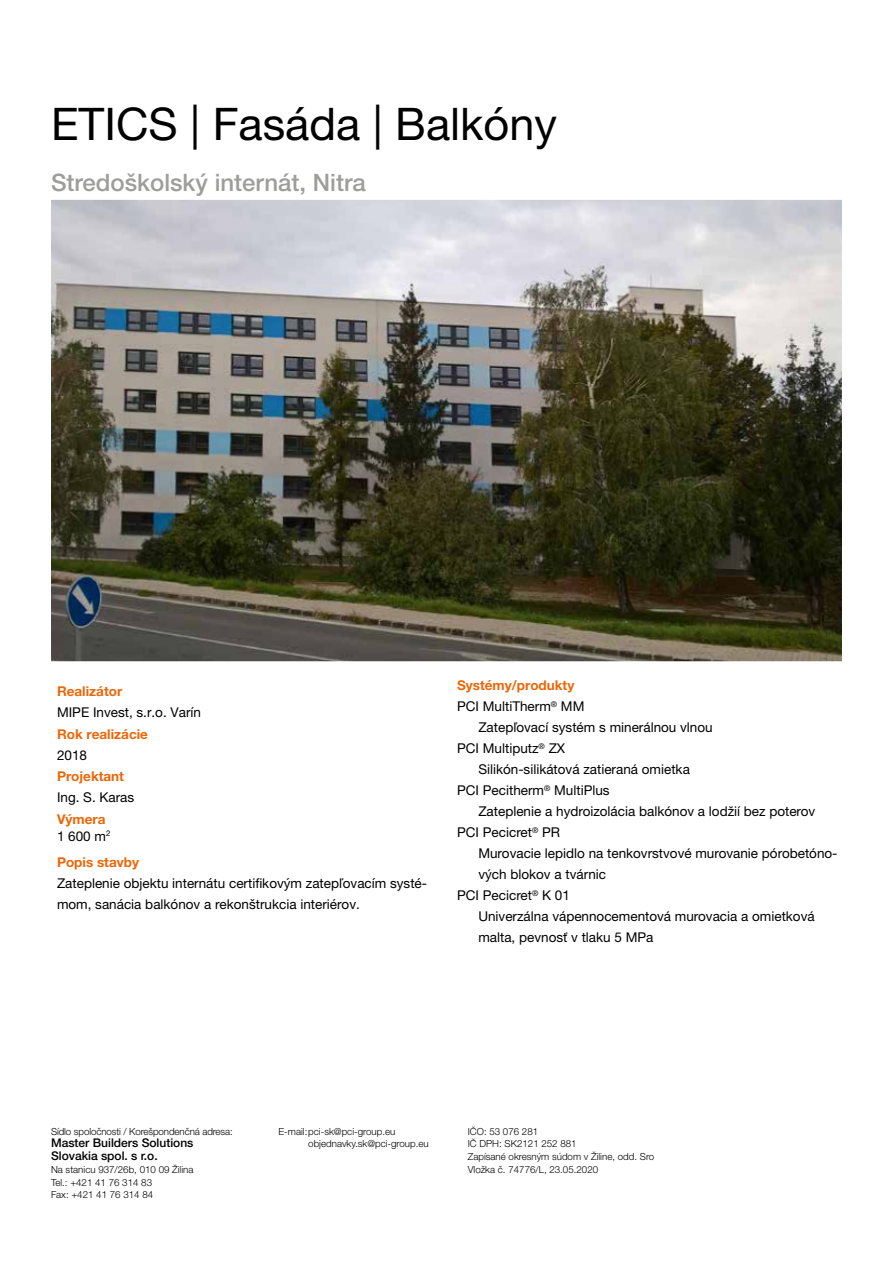
<style>
.page{position:relative;width:893px;height:1263px;background:#fff}
.page>*{position:absolute;margin:0;border:0;box-sizing:border-box;transform-origin:0 0}
.t1{font:45px "Helvetica Neue LT Pro";color:#000}
.t2{font:500 24px "Helvetica Neue LT Pro";color:#9d9d9c}
.t3{font:13.5px "Helvetica Neue CE";color:#000}
.t4{font:13.5px/21px "Helvetica Neue LT Pro";color:#000}
.t5{font:700 13.5px/16.5px "Helvetica Neue LT Pro";color:#ec6608}
.t6{font:500 12px/12.8px "Helvetica Neue CE";color:#000}
.t7{font:300 9.75px/12.8px "Helvetica Neue CE";color:#000}
.s1{font-weight:400;color:#000}
</style>
<div class="page">
<img style="left:51px;top:200px;width:791px;height:461px">
<h1 class="t1" style="left:51px;top:97px;width:507px">ETICS | Fasáda | Balkóny</h1>
<h2 class="t2" style="left:51px;top:168px;width:316px">Stredoškolský internát, Nitra</h2>
<p class="t5" style="left:57px;top:683px;width:67px">Realizátor</p>
<p class="t4" style="left:57px;top:701px;width:146px">MIPE Invest, s.r.o. Varín</p>
<p class="t5" style="left:57px;top:725px;width:92px">Rok realizácie</p>
<p class="t4" style="left:57px;top:744px;width:32px">2018</p>
<p class="t5" style="left:57px;top:768px;width:69px">Projektant</p>
<p class="t4" style="left:57px;top:787px;width:79px">Ing. S. Karas</p>
<p class="t5" style="left:57px;top:811px;width:55px">Výmera<br><span class="s1">1 600 m</span><sup>2</sup></p>
<p class="t5" style="left:57px;top:853px;width:84px">Popis stavby</p>
<p class="t4" style="left:57px;top:872px;width:372px">Zateplenie objektu internátu certifikovým zatepľovacím systé&shy;mom, sanácia balkónov a rekonštrukcia interiérov.</p>
<p class="t5" style="left:457px;top:677px;width:119px">Systémy/produkty</p>
<p class="t3" style="left:457px;top:699px;width:129px">PCI MultiTherm<sup>®</sup> MM</p>
<p class="t3" style="left:478px;top:720px;width:236px">Zatepľovací systém s minerálnou vlnou</p>
<p class="t3" style="left:457px;top:741px;width:110px">PCI Multiputz<sup>®</sup> ZX</p>
<p class="t3" style="left:478px;top:762px;width:213px">Silikón-silikátová zatieraná omietka</p>
<p class="t3" style="left:457px;top:783px;width:154px">PCI Pecitherm<sup>®</sup> MultiPlus</p>
<p class="t3" style="left:478px;top:804px;width:338px">Zateplenie a hydroizolácia balkónov a lodžií bez poterov</p>
<p class="t3" style="left:457px;top:825px;width:105px">PCI Pecicret<sup>®</sup> PR</p>
<p class="t3" style="left:478px;top:846px;width:361px">Murovacie lepidlo na tenkovrstvové murovanie pórobetóno-</p>
<p class="t3" style="left:478px;top:867px;width:129px">vých blokov a tvárnic</p>
<p class="t3" style="left:457px;top:888px;width:114px">PCI Pecicret<sup>®</sup> K 01</p>
<p class="t3" style="left:478px;top:909px;width:338px">Univerzálna vápennocementová murovacia a omietková</p>
<p class="t3" style="left:478px;top:930px;width:177px">malta, pevnosť v tlaku 5 MPa</p>
<p class="t7" style="left:51px;top:1125px;width:183px">Sídlo spoločnosti / Korešpondenčná adresa:</p>
<p class="t6" style="left:51px;top:1137px;width:144px">Master Builders Solutions<br>Slovakia spol. s r.o.</p>
<p class="t7" style="left:51px;top:1163px;width:144px">Na stanicu 937/26b, 010 09 Žilina<br>Tel.: +421 41 76 314 83<br>Fax: +421 41 76 314 84</p>
<p class="t7" style="left:308px;top:1125px;width:122px;text-indent:-30px">E-mail:pci-sk@pci-group.eu objednavky.sk@pci-group.eu</p>
<p class="t7" style="left:468px;top:1125px;width:188px">IČO: 53 076 281<br>IČ DPH: SK2121 252 881<br>Zapísané okresným súdom v Žiline, odd. Sro<br>Vložka č. 74776/L, 23.05.2020</p>
</div>
